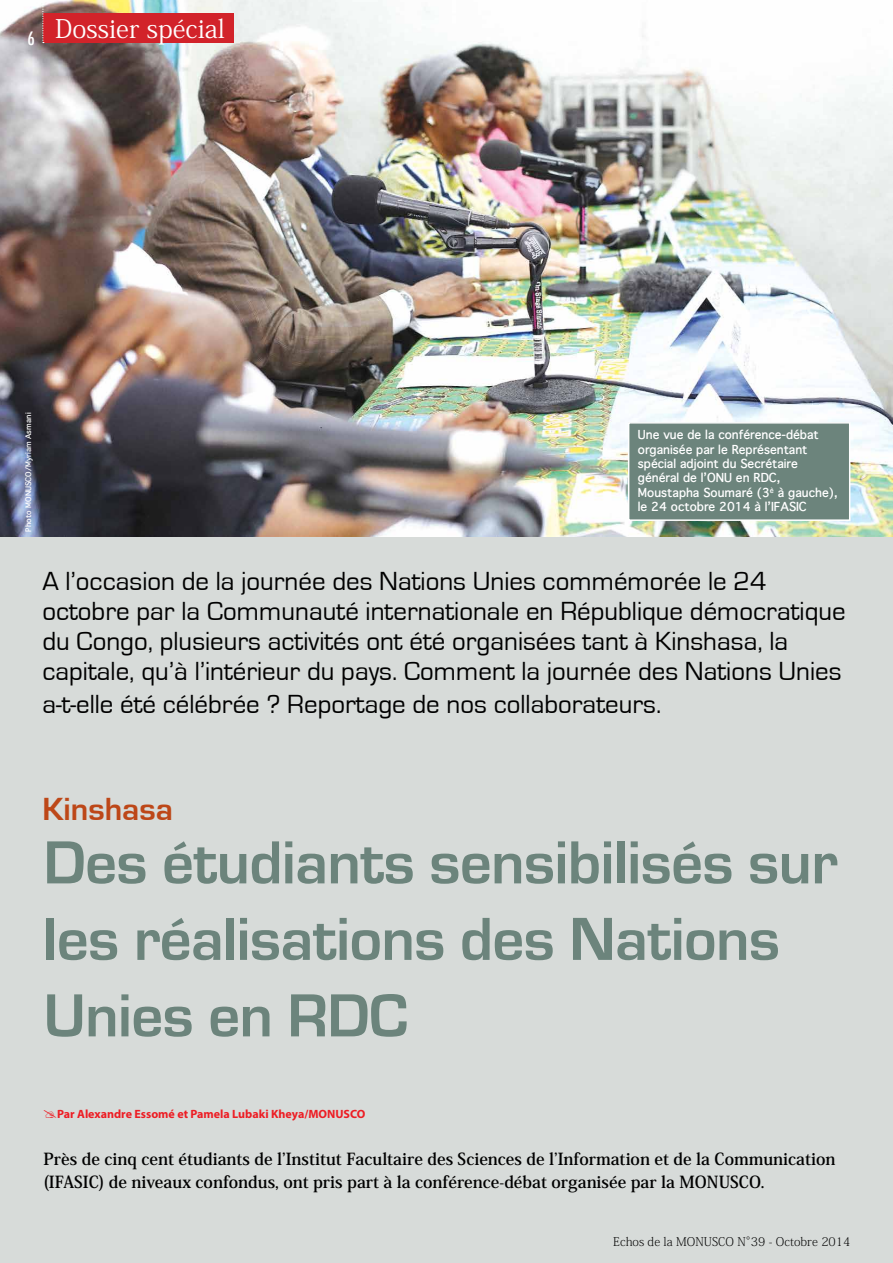
<style>
.page{position:relative;width:893px;height:1263px;background:#d7dbd9}
.page>*{position:absolute;margin:0;border:0;box-sizing:border-box;transform-origin:0 0}
.t1{font:700 63px/76.5px "Eurostile";letter-spacing:-.01em;color:#6c847c}
.t2{font:700 33px "Eurostile";color:#bd4718}
.t3{font:27px/30px "Eurostile";color:#000}
.t4{font:25.5px "Koz Min Pro";color:#fff}
.t5{font:500 condensed 18px "Futura";color:#fff}
.t6{font:700 16.5px/22.5px "Koz Min Pr 6 N";color:#000}
.t7{font:700 12px/14.4px "Thonburi";letter-spacing:-.01em;color:#fff}
.t8{font:700 12px "Myriad Pro";color:#ed1d24}
.t9{font:200 12px "Koz Min Pr 6 N";color:#000}
.t10{font:700 7.5px "Thonburi";color:#fff}
</style>
<div class="page">
<img style="left:0;top:0;width:893px;height:536px">
<div style="left:629px;top:423px;width:221px;height:97px;background:#6c847c"></div>
<div style="left:628px;top:422px;width:222px;height:99px;border:2px solid #fff"></div>
<div style="left:43px;top:13px;width:191px;height:30px;background:#d2232a"></div>
<svg style="left:42px;top:0;width:2px;height:43px"></svg>
<p class="t5" style="left:27px;top:27px;width:9px">6</p>
<p class="t4" style="left:55px;top:11px;width:171px">Dossier spécial</p>
<p class="t10" style="left:22px;top:531px;width:120px;rotate:-90deg">Photo MONUSCO/Myriam Asmani</p>
<p class="t7" style="left:638px;top:428px;width:201px">Une vue de la conférence-débat organisée par le Représentant spécial adjoint du Secrétaire général de l’ONU en RDC,<br>Moustapha Soumaré (3<sup>è</sup> à gauche), le 24 octobre 2014 à l’IFASIC</p>
<p class="t3" style="left:42px;top:567px;width:805px">A l’occasion de la journée des Nations Unies commémorée le 24 octobre par la Communauté internationale en République démocratique du Congo, plusieurs activités ont été organisées tant à Kinshasa, la capitale, qu’à l’intérieur du pays. Comment la journée des Nations Unies</p>
<p class="t3" style="left:42px;top:690px;width:620px">a-t-elle été célébrée ? Reportage de nos collaborateurs.</p>
<p class="t2" style="left:42px;top:791px;width:132px">Kinshasa</p>
<h1 class="t1" style="left:43px;top:825px;width:796px">Des étudiants sensibilisés sur les réalisations des Nations<br>Unies en RDC</h1>
<p class="t8" style="left:57px;top:1106px;width:310px">Par Alexandre Essomé et Pamela Lubaki Kheya/MONUSCO</p>
<p class="t6" style="left:43px;top:1148px;width:794px">Près de cinq cent étudiants de l’Institut Facultaire des Sciences de l’Information et de la Communication (IFASIC) de niveaux confondus, ont pris part à la conférence-débat organisée par la MONUSCO.</p>
<p class="t9" style="left:613px;top:1235px;width:239px">Echos de la MONUSCO N°39 - Octobre 2014</p>
</div>
